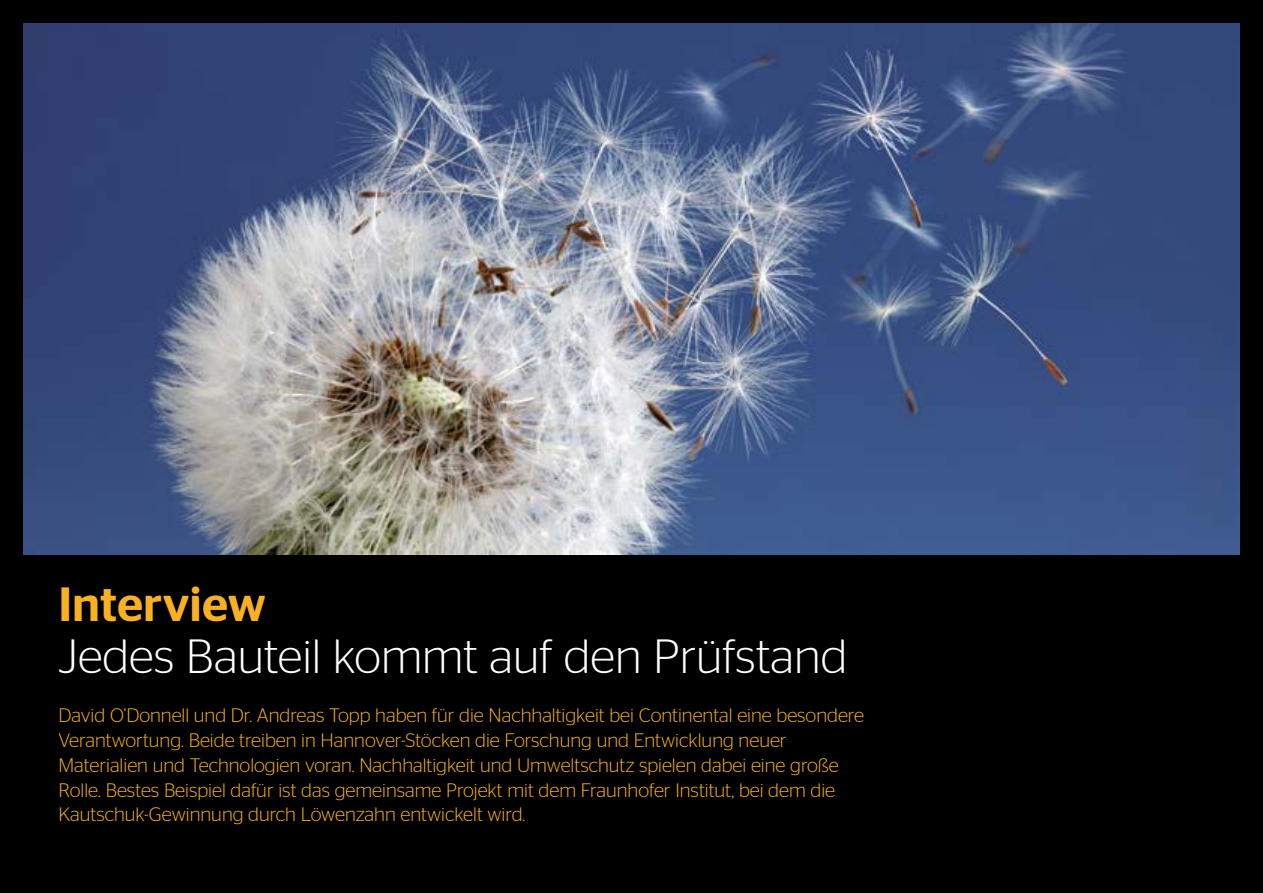
<style>
.page{position:relative;width:1263px;height:893px;background:#000}
.page>*{position:absolute;margin:0;border:0;box-sizing:border-box;transform-origin:0 0}
.t1{font:300 48px "Continental Stag Sans";color:#fff}
.t2{font:500 48px "Continental Stag Sans";color:#f9b122}
.t3{font:300 19.5px/24.8px "Continental Stag Sans";color:#f9b122}
</style>
<div class="page">
<img style="left:23px;top:23px;width:1216px;height:531px">
<h1 class="t2" style="left:58px;top:577px;width:209px">Interview</h1>
<h1 class="t1" style="left:58px;top:630px;width:790px">Jedes Bauteil kommt auf den Prüfstand</h1>
<p class="t3" style="left:58px;top:703px;width:807px">David O’Donnell und Dr. Andreas Topp haben für die Nachhaltigkeit bei Continental eine besondere Verantwortung. Beide treiben in Hannover-Stöcken die Forschung und Entwicklung neuer Materialien und Technologien voran. Nachhaltigkeit und Umweltschutz spielen dabei eine große Rolle. Bestes Beispiel dafür ist das gemeinsame Projekt mit dem Fraunhofer Institut, bei dem die Kautschuk-Gewinnung durch Löwenzahn entwickelt wird.</p>
</div>
